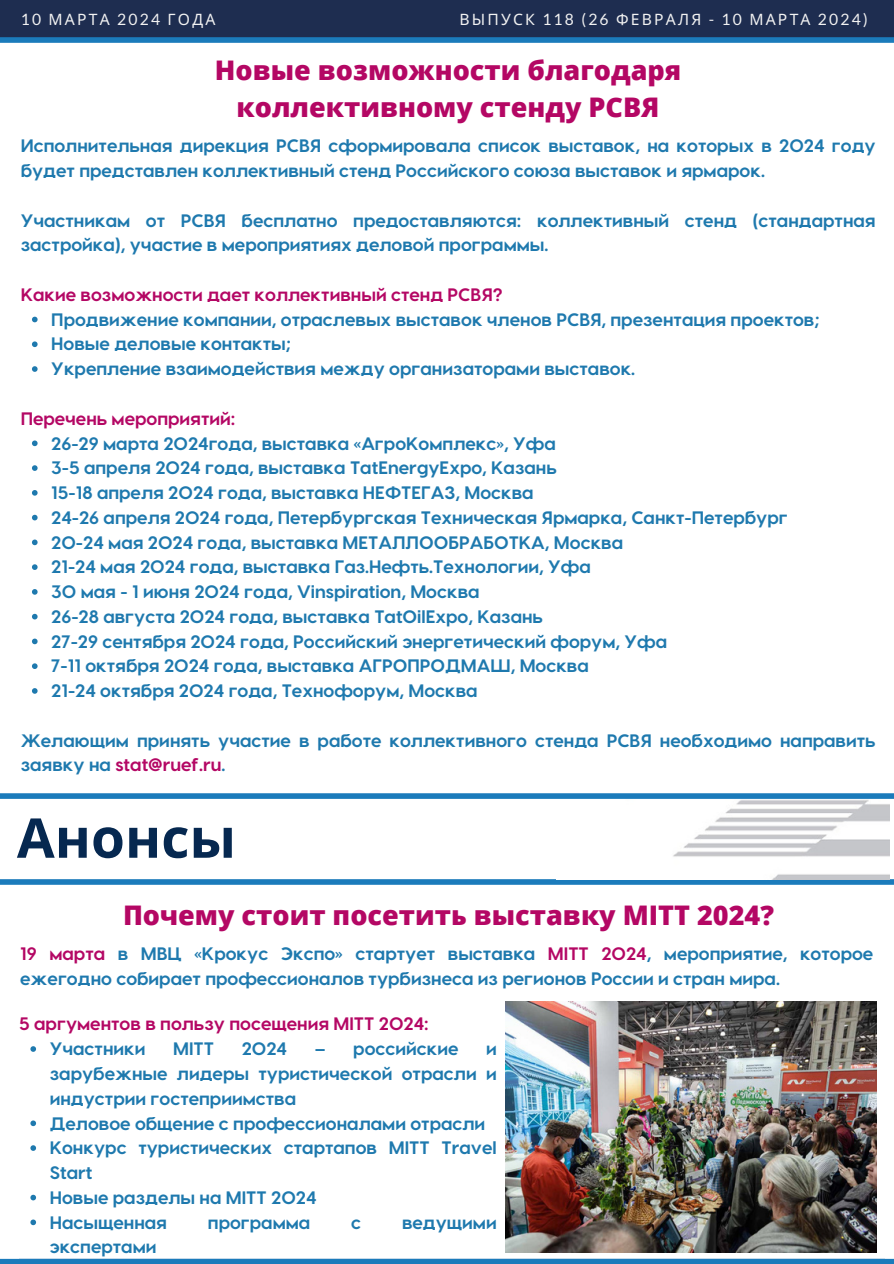
<style>
.page{position:relative;width:894px;height:1264px;background:#fff}
.page>*{position:absolute;margin:0;border:0;box-sizing:border-box;transform-origin:0 0}
.t1{font:700 54.75px "Open Sans";color:#062850}
.t2{font:800 27px/37.2px "Open Sans";color:#b40764;text-align:center}
.t3{font:700 18px/24.8px "Visby CF";color:#1e79ae}
.t4{font:700 18px "Visby CF";color:#b40764}
.t5{font:15.6px "Noto Sans";letter-spacing:.14em;color:#f2f2f2}
.s1{font-family:"Lato"}
.s2{color:#b40764}
</style>
<div class="page">
<div style="left:0;top:0;width:893px;height:38px;background:#1e2d50"></div>
<div style="left:0;top:1258px;width:893px;height:5px;background:#1b7bbb"></div>
<div style="left:0;top:37px;width:893px;height:6px;background:#1b7bbb"></div>
<div style="left:0;top:879px;width:893px;height:5px;background:#1b7bbb"></div>
<img style="left:556px;top:798px;width:333px;height:81px">
<div style="left:0;top:793px;width:893px;height:5px;background:#1b7bbb"></div>
<svg style="left:32px;top:317px;width:6px;height:5px"></svg>
<svg style="left:32px;top:341px;width:6px;height:6px"></svg>
<svg style="left:32px;top:366px;width:6px;height:6px"></svg>
<svg style="left:32px;top:440px;width:6px;height:6px"></svg>
<svg style="left:32px;top:465px;width:6px;height:6px"></svg>
<svg style="left:32px;top:490px;width:6px;height:5px"></svg>
<svg style="left:32px;top:515px;width:6px;height:5px"></svg>
<svg style="left:32px;top:539px;width:6px;height:6px"></svg>
<svg style="left:32px;top:564px;width:6px;height:6px"></svg>
<svg style="left:32px;top:589px;width:6px;height:5px"></svg>
<svg style="left:32px;top:614px;width:6px;height:5px"></svg>
<svg style="left:32px;top:638px;width:6px;height:6px"></svg>
<svg style="left:32px;top:663px;width:6px;height:6px"></svg>
<svg style="left:32px;top:688px;width:6px;height:5px"></svg>
<img style="left:505px;top:1001px;width:370px;height:251px">
<svg style="left:30px;top:1046px;width:6px;height:5px"></svg>
<svg style="left:30px;top:1120px;width:6px;height:6px"></svg>
<svg style="left:30px;top:1145px;width:6px;height:5px"></svg>
<svg style="left:30px;top:1194px;width:6px;height:6px"></svg>
<svg style="left:30px;top:1219px;width:6px;height:6px"></svg>
<p class="t5" style="left:21px;top:8px;width:196px"><span class="s1">10</span> МАРТА <span class="s1">2024</span> ГОДА</p>
<p class="t5" style="left:459px;top:8px;width:409px">ВЫПУСК <span class="s1">118 (26</span> ФЕВРАЛЯ <span class="s1">- 10</span> МАРТА <span class="s1">2024)</span></p>
<h2 class="t2" style="left:215px;top:51px;width:468px">Новые возможности благодаря коллективному стенду РСВЯ</h2>
<p class="t3" style="left:21px;top:133px;width:856px">Исполнительная дирекция РСВЯ сформировала список выставок, на которых в 2024 году будет представлен коллективный стенд Российского союза выставок и ярмарок.</p>
<p class="t3" style="left:21px;top:207px;width:856px">Участникам от РСВЯ бесплатно предоставляются: коллективный стенд (стандартная застройка), участие в мероприятиях деловой программы.</p>
<p class="t4" style="left:21px;top:283px;width:483px">Какие возможности дает коллективный стенд РСВЯ?</p>
<p class="t3" style="left:51px;top:306px;width:769px">Продвижение компании, отраслевых выставок членов РСВЯ, презентация проектов;<br>Новые деловые контакты;<br>Укрепление взаимодействия между организаторами выставок.</p>
<p class="t4" style="left:21px;top:406px;width:216px">Перечень мероприятий:</p>
<p class="t3" style="left:51px;top:430px;width:737px">26-29 марта 2024года, выставка «АгроКомплекс», Уфа<br>3-5 апреля 2024 года, выставка TatEnergyExpo, Казань<br>15-18 апреля 2024 года, выставка НЕФТЕГАЗ, Москва<br>24-26 апреля 2024 года, Петербургская Техническая Ярмарка, Санкт-Петербург 20-24 мая 2024 года, выставка МЕТАЛЛООБРАБОТКА, Москва<br>21-24 мая 2024 года, выставка Газ.Нефть.Технологии, Уфа<br>30 мая - 1 июня 2024 года, Vinspiration, Москва<br>26-28 августа 2024 года, выставка TatOilExpo, Казань<br>27-29 сентября 2024 года, Российский энергетический форум, Уфа<br>7-11 октября 2024 года, выставка АГРОПРОДМАШ, Москва<br>21-24 октября 2024 года, Технофорум, Москва</p>
<p class="t3" style="left:21px;top:727px;width:856px">Желающим принять участие в работе коллективного стенда РСВЯ необходимо направить заявку на <span class="s2">stat@ruef.ru</span>.</p>
<h1 class="t1" style="left:17px;top:799px;width:221px">Анонсы</h1>
<h2 class="t2" style="left:123px;top:895px;width:652px">Почему стоит посетить выставку MITT 2024?</h2>
<p class="t3" style="left:20px;top:940px;width:854px"><span class="s2">19 марта</span> в МВЦ «Крокус Экспо» стартует выставка <span class="s2">MITT 2024</span>, мероприятие, которое ежегодно собирает профессионалов турбизнеса из регионов России и стран мира.</p>
<p class="t4" style="left:19px;top:1012px;width:411px">5 аргументов в пользу посещения MITT 2024:</p>
<p class="t3" style="left:50px;top:1035px;width:97px">Участники</p>
<p class="t3" style="left:173px;top:1035px;width:42px">MITT</p>
<p class="t3" style="left:242px;top:1035px;width:47px">2024</p>
<p class="t3" style="left:315px;top:1035px;width:145px">– российские</p>
<p class="t3" style="left:50px;top:1035px;width:448px;text-indent:436px">и зарубежные лидеры туристической отрасли и индустрии гостеприимства<br>Деловое общение с профессионалами отрасли<br>Конкурс туристических стартапов MITT Travel<br>Start<br>Новые разделы на MITT 2024<br>Насыщенная</p>
<p class="t3" style="left:208px;top:1208px;width:104px">программа</p>
<p class="t3" style="left:351px;top:1208px;width:11px">с</p>
<p class="t3" style="left:402px;top:1208px;width:96px">ведущими</p>
<p class="t3" style="left:50px;top:1233px;width:108px">экспертами</p>
</div>
